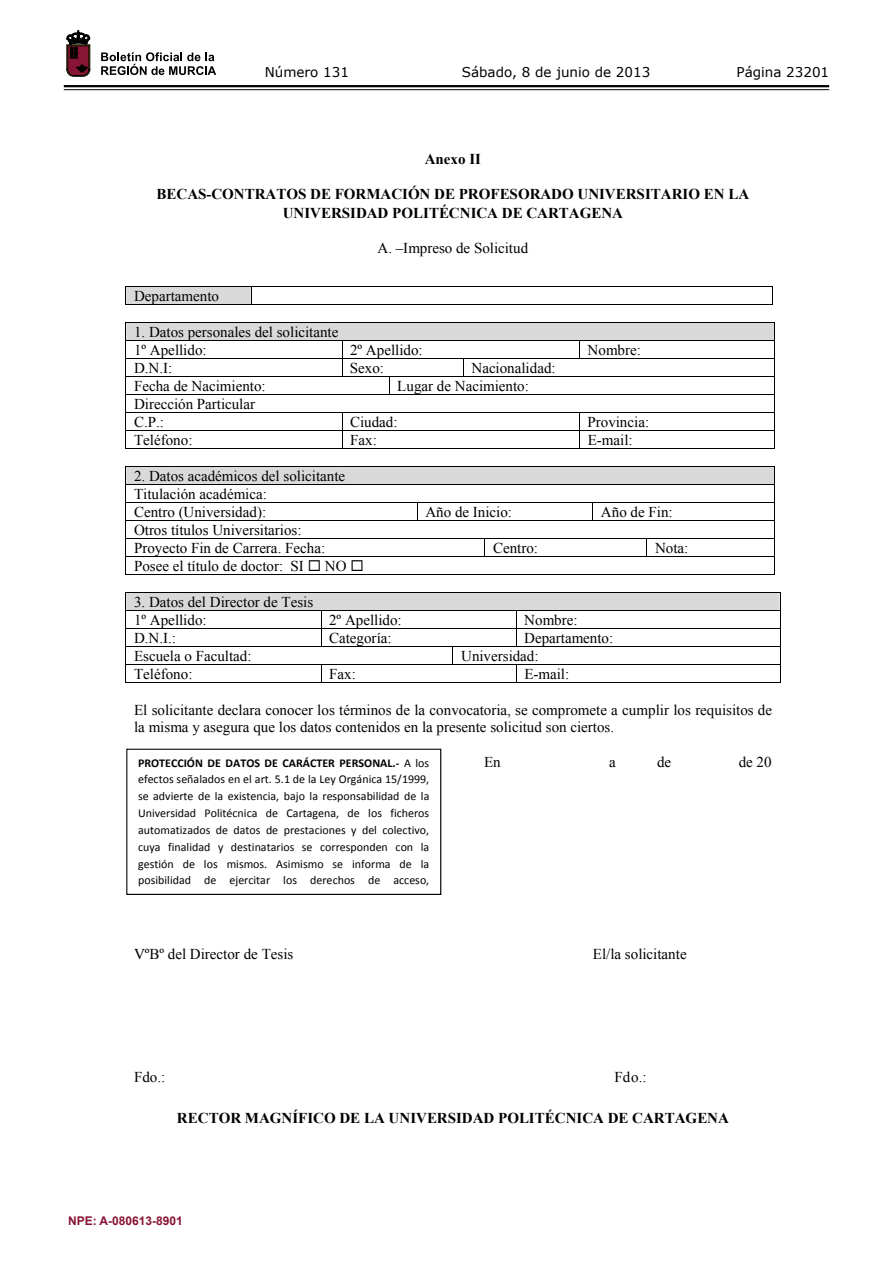
<style>
.page{position:relative;width:893px;height:1263px;background:#fff}
.page>*{position:absolute;margin:0;border:0;box-sizing:border-box;transform-origin:0 0}
.t1{font:15px/18px "Times New Roman";color:#000}
.t2{font:700 15px/19.8px "Times New Roman";color:#000;text-align:center}
.t3{font:13.5px "Verdana";color:#000}
.t4{font:12px/16.8px "Calibri";color:#000;text-align:justify}
.t5{font:700 12px "Arial";color:#891536}
.s1{font-weight:700}
</style>
<div class="page">
<hr style="left:64px;top:85px;width:765px;height:2px;background:#000">
<hr style="left:64px;top:89px;width:765px;height:1px;background:#000">
<svg style="left:101px;top:52px;width:115px;height:23px"></svg>
<svg style="left:67px;top:31px;width:23px;height:45px"></svg>
<hr style="left:126px;top:286px;width:646px;height:1px;background:#000">
<svg style="left:126px;top:287px;width:126px;height:18px;background:#cbcbcb"></svg>
<hr style="left:251px;top:304px;width:521px;height:1px;background:#000">
<svg style="left:772px;top:286px;width:1px;height:19px"></svg>
<svg style="left:126px;top:322px;width:649px;height:127px"></svg>
<svg style="left:126px;top:466px;width:649px;height:109px"></svg>
<svg style="left:126px;top:592px;width:655px;height:91px"></svg>
<svg style="left:126px;top:749px;width:315px;height:146px"></svg>
<p class="t3" style="left:265px;top:62px;width:86px">Número 131</p>
<p class="t3" style="left:462px;top:62px;width:190px">Sábado, 8 de junio de 2013</p>
<p class="t3" style="left:736px;top:62px;width:94px">Página 23201</p>
<p class="t2" style="left:425px;top:148px;width:58px">Anexo II</p>
<p class="t2" style="left:156px;top:183px;width:594px">BECAS-CONTRATOS DE FORMACIÓN DE PROFESORADO UNIVERSITARIO EN LA<br>UNIVERSIDAD POLITÉCNICA DE CARTAGENA</p>
<p class="t1" style="left:377px;top:239px;width:152px">A. –Impreso de Solicitud</p>
<p class="t1" style="left:134px;top:286px;width:87px">Departamento</p>
<p class="t1" style="left:134px;top:322px;width:206px">1. Datos personales del solicitante<br>1º Apellido:</p>
<p class="t1" style="left:350px;top:340px;width:74px">2º Apellido:</p>
<p class="t1" style="left:588px;top:340px;width:55px">Nombre:</p>
<p class="t1" style="left:134px;top:358px;width:40px">D.N.I:</p>
<p class="t1" style="left:350px;top:358px;width:36px">Sexo:</p>
<p class="t1" style="left:471px;top:358px;width:86px">Nacionalidad:</p>
<p class="t1" style="left:134px;top:376px;width:133px">Fecha de Nacimiento:</p>
<p class="t1" style="left:397px;top:376px;width:133px">Lugar de Nacimiento:</p>
<p class="t1" style="left:134px;top:394px;width:123px">Dirección Particular<br>C.P.:</p>
<p class="t1" style="left:350px;top:412px;width:49px">Ciudad:</p>
<p class="t1" style="left:587px;top:412px;width:63px">Provincia:</p>
<p class="t1" style="left:134px;top:430px;width:60px">Teléfono:</p>
<p class="t1" style="left:350px;top:430px;width:28px">Fax:</p>
<p class="t1" style="left:588px;top:430px;width:46px">E-mail:</p>
<p class="t1" style="left:134px;top:466px;width:213px">2. Datos académicos del solicitante<br>Titulación académica:<br>Centro (Universidad):</p>
<p class="t1" style="left:425px;top:502px;width:88px">Año de Inicio:</p>
<p class="t1" style="left:601px;top:502px;width:73px">Año de Fin:</p>
<p class="t1" style="left:134px;top:520px;width:193px">Otros títulos Universitarios:<br>Proyecto Fin de Carrera. Fecha:</p>
<p class="t1" style="left:493px;top:538px;width:47px">Centro:</p>
<p class="t1" style="left:655px;top:538px;width:35px">Nota:</p>
<p class="t1" style="left:134px;top:556px;width:231px">Posee el título de doctor: SI ◻ NO ◻</p>
<p class="t1" style="left:134px;top:592px;width:181px">3. Datos del Director de Tesis<br>1º Apellido:</p>
<p class="t1" style="left:329px;top:610px;width:74px">2º Apellido:</p>
<p class="t1" style="left:524px;top:610px;width:55px">Nombre:</p>
<p class="t1" style="left:134px;top:628px;width:44px">D.N.I.:</p>
<p class="t1" style="left:329px;top:628px;width:64px">Categoría:</p>
<p class="t1" style="left:524px;top:628px;width:91px">Departamento:</p>
<p class="t1" style="left:134px;top:646px;width:119px">Escuela o Facultad:</p>
<p class="t1" style="left:461px;top:646px;width:79px">Universidad:</p>
<p class="t1" style="left:134px;top:664px;width:60px">Teléfono:</p>
<p class="t1" style="left:329px;top:664px;width:28px">Fax:</p>
<p class="t1" style="left:524px;top:664px;width:46px">E-mail:</p>
<p class="t1" style="left:134px;top:701px;width:640px;line-height:17.2px">El solicitante declara conocer los términos de la convocatoria, se compromete a cumplir los requisitos de la misma y asegura que los datos contenidos en la presente solicitud son ciertos.</p>
<p class="t1" style="left:484px;top:753px;width:18px">En</p>
<p class="t1" style="left:609px;top:753px;width:8px">a</p>
<p class="t1" style="left:657px;top:753px;width:16px">de</p>
<p class="t1" style="left:739px;top:753px;width:34px">de 20</p>
<p class="t4" style="left:138px;top:754px;width:293px"><span class="s1">PROTECCIÓN DE DATOS DE CARÁCTER PERSONAL.‐</span> A los efectos señalados en el art. 5.1 de la Ley Orgánica 15/1999, se advierte de la existencia, bajo la responsabilidad de la Universidad Politécnica de Cartagena, de los ficheros automatizados de datos de prestaciones y del colectivo, cuya finalidad y destinatarios se corresponden con la gestión de los mismos. Asimismo se informa de la posibilidad de ejercitar los derechos de acceso,</p>
<p class="t1" style="left:134px;top:945px;width:161px">VºBº del Director de Tesis</p>
<p class="t1" style="left:593px;top:945px;width:95px">El/la solicitante</p>
<p class="t1" style="left:134px;top:1068px;width:33px">Fdo.:</p>
<p class="t1" style="left:615px;top:1068px;width:34px">Fdo.:</p>
<p class="t2" style="left:177px;top:1107px;width:554px">RECTOR MAGNÍFICO DE LA UNIVERSIDAD POLITÉCNICA DE CARTAGENA</p>
<p class="t5" style="left:68px;top:1213px;width:116px">NPE: A-080613-8901</p>
</div>
